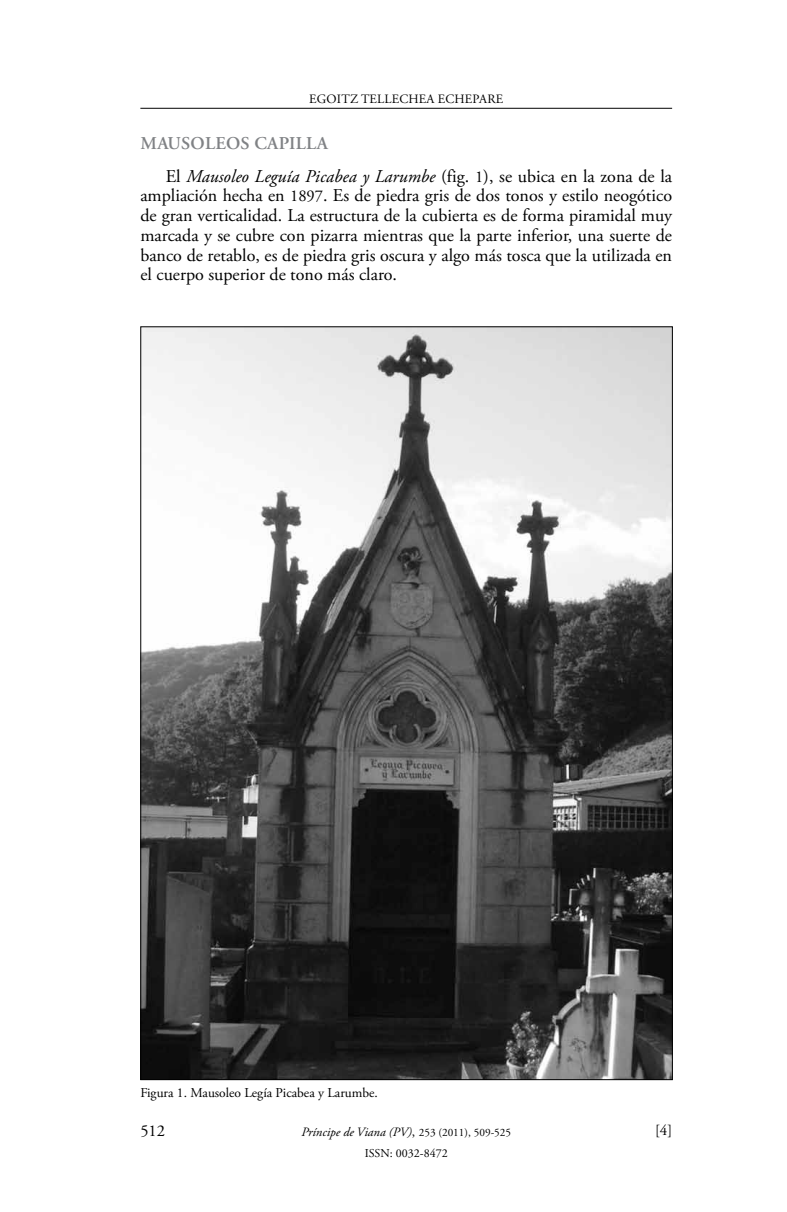
<style>
.page{position:relative;width:787px;height:1212px;background:#fff}
.page>*{position:absolute;margin:0;border:0;box-sizing:border-box;transform-origin:0 0}
.t1{font:18px/19.8px "Adobe Garamond Pro";color:#000;text-align:justify}
.t2{font:italic 18px/32.5px "Adobe Garamond Pro";color:#000}
.t3{font:16.5px "Adobe Garamond Pro";color:#000}
.t4{font:15px "Adobe Garamond Pro";color:#000}
.t5{font:13.5px "Adobe Garamond Pro";letter-spacing:-.01em;color:#000}
.t6{font:italic 12.75px "Adobe Garamond Pro";color:#000}
.t7{font:12.75px "Adobe Garamond Pro";letter-spacing:.015em;color:#000}
.t8{font:12px "Adobe Garamond Pro";color:#000}
.s1{font-weight:600;font-style:normal;color:#808285}
.s2{font-style:normal}
.s3{font-style:normal;font-size:16.5px}
.s4{font-size:16.5px}
.s5{font-style:normal;font-size:13.5px}
.s6{font-style:normal;font-size:11.25px}
</style>
<div class="page">
<hr style="left:140px;top:108px;width:532px;height:1px;background:#000">
<img style="left:142px;top:328px;width:528px;height:750px">
<p class="t7" style="left:309px;top:91px;width:195px">Egoitz Tellechea Echepare</p>
<p class="t2" style="left:166px;top:128px;width:508px;text-indent:-25px"><span class="s1">MAUSOLEOS CAPI LLA<br></span><span class="s2">El</span> Mausoleo Leguía Picabea y Larumbe <span class="s2">(fig.</span> <span class="s3">1</span><span class="s2">), se ubica en la zona de la</span></p>
<p class="t1" style="left:140px;top:186px;width:533px">ampliación hecha en <span class="s4">1897</span>. Es de piedra gris de dos tonos y estilo neogótico de gran verticalidad. La estructura de la cubierta es de forma piramidal muy marcada y se cubre con pizarra mientras que la parte inferior, una suerte de banco de retablo, es de piedra gris oscura y algo más tosca que la utilizada en el cuerpo superior de tono más claro.</p>
<p class="t5" style="left:140px;top:1085px;width:239px">Figura 1. Mausoleo Legía Picabea y Larumbe.</p>
<p class="t3" style="left:140px;top:1120px;width:26px">512</p>
<p class="t6" style="left:301px;top:1124px;width:211px">Príncipe de Viana (PV)<span class="s5">,</span> <span class="s6">253 (2011), 509-525</span></p>
<p class="t8" style="left:365px;top:1146px;width:85px">ISSN: 0032-8472</p>
<p class="t4" style="left:655px;top:1121px;width:19px">[4]</p>
</div>
